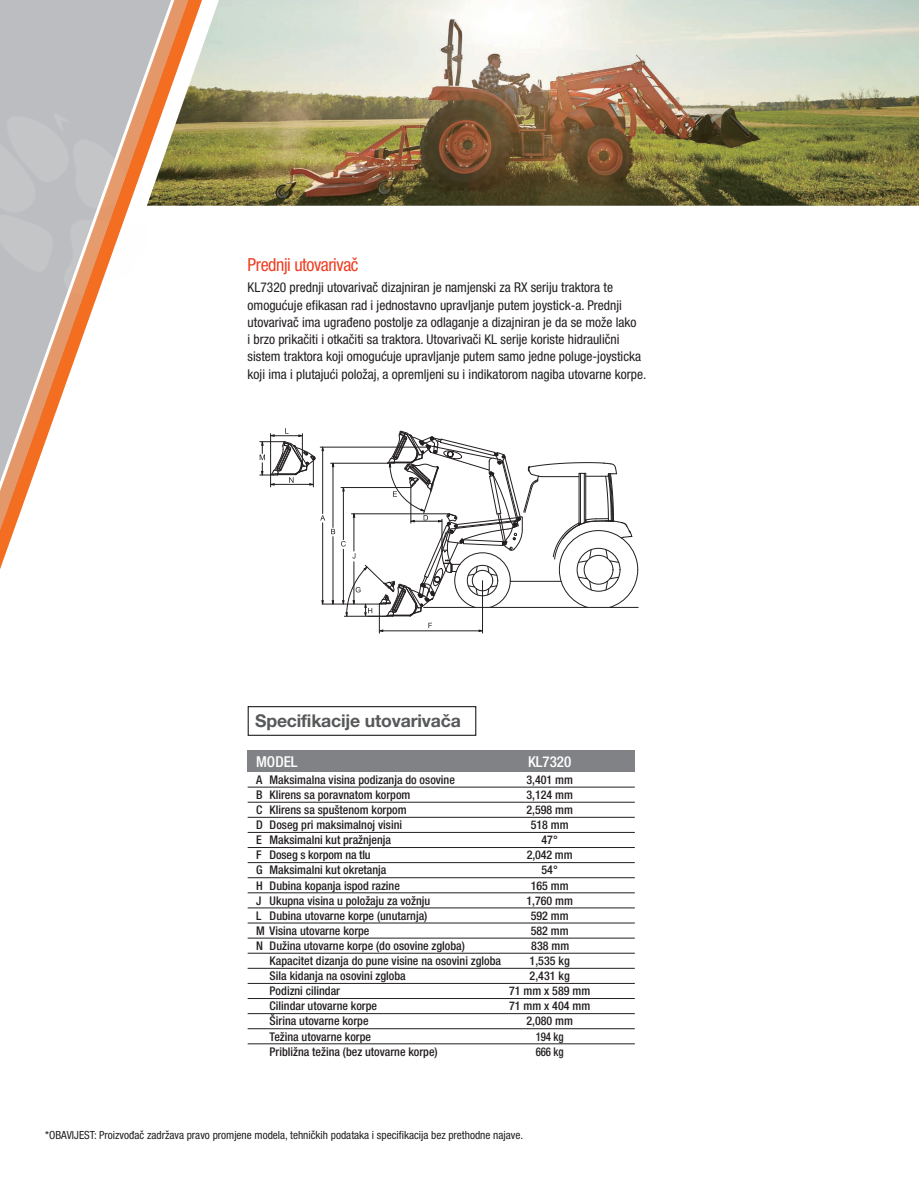
<style>
.page{position:relative;width:919px;height:1191px;background:#fff}
.page>*{position:absolute;margin:0;border:0;box-sizing:border-box;transform-origin:0 0}
.t1{font:condensed 18px "Helvetica Neue LT Pro";letter-spacing:-.025em;color:#ef3e22}
.t2{font:700 17.7px "Helvetica Neue LT Pro";letter-spacing:-.01em;color:#57585a}
.t3{font:500 condensed 15px "Helvetica Neue LT Pro";color:#fff}
.t4{font:condensed 13.5px/17.2px "Helvetica Neue LT Pro";color:#231f20}
.t5{font:500 condensed 12px "Helvetica Neue LT Pro";color:#231f20}
.t6{font:500 condensed 12px "Helvetica Neue LT Pro";color:#231f20;scale:.9 1}
.t7{font:condensed 11.25px "Helvetica Neue LT Pro";color:#231f20}
</style>
<div class="page">
<img style="left:202px;top:0;width:716px;height:206px">
<svg style="left:320px;top:515px;width:5px;height:5px"></svg>
<svg style="left:331px;top:529px;width:4px;height:5px"></svg>
<hr style="left:333px;top:537px;width:1px;height:65px;background:#231f20">
<hr style="left:333px;top:467px;width:1px;height:60px;background:#231f20">
<hr style="left:333px;top:463px;width:54px;height:1px;background:#231f20">
<hr style="left:322px;top:523px;width:1px;height:79px;background:#231f20">
<hr style="left:322px;top:450px;width:1px;height:63px;background:#231f20">
<hr style="left:322px;top:447px;width:106px;height:1px;background:#231f20">
<hr style="left:322px;top:604px;width:43px;height:1px;background:#231f20">
<svg style="left:341px;top:431px;width:297px;height:202px"></svg>
<svg style="left:330px;top:462px;width:4px;height:5px"></svg>
<svg style="left:260px;top:428px;width:64px;height:59px"></svg>
<div style="left:247px;top:706px;width:229px;height:30px;border:1px solid #231f20"></div>
<div style="left:247px;top:750px;width:387px;height:22px;background:#808285"></div>
<hr style="left:247px;top:787px;width:387px;height:1px;background:#231f20">
<hr style="left:247px;top:802px;width:387px;height:1px;background:#231f20">
<hr style="left:247px;top:817px;width:387px;height:1px;background:#231f20">
<hr style="left:247px;top:832px;width:387px;height:1px;background:#231f20">
<hr style="left:247px;top:847px;width:387px;height:1px;background:#231f20">
<hr style="left:247px;top:862px;width:387px;height:1px;background:#231f20">
<hr style="left:247px;top:877px;width:387px;height:1px;background:#231f20">
<hr style="left:247px;top:892px;width:387px;height:1px;background:#231f20">
<hr style="left:247px;top:907px;width:387px;height:1px;background:#231f20">
<hr style="left:247px;top:922px;width:387px;height:1px;background:#231f20">
<hr style="left:247px;top:938px;width:387px;height:1px;background:#231f20">
<hr style="left:247px;top:953px;width:387px;height:1px;background:#231f20">
<hr style="left:247px;top:968px;width:387px;height:1px;background:#231f20">
<hr style="left:247px;top:983px;width:387px;height:1px;background:#231f20">
<hr style="left:247px;top:998px;width:387px;height:1px;background:#231f20">
<hr style="left:247px;top:1013px;width:387px;height:1px;background:#231f20">
<hr style="left:247px;top:1028px;width:387px;height:1px;background:#231f20">
<hr style="left:247px;top:1043px;width:387px;height:1px;background:#231f20">
<svg style="left:193px;top:0;width:9px;height:206px"></svg>
<svg style="left:0;top:0;width:193px;height:569px"></svg>
<h1 class="t1" style="left:247px;top:255px;width:112px">Prednji utovarivač</h1>
<p class="t4" style="left:247px;top:279px;width:400px">KL7320 prednji utovarivač dizajniran je namjenski za RX seriju traktora te omogućuje efikasan rad i jednostavno upravljanje putem joystick-a. Prednji utovarivač ima ugrađeno postolje za odlaganje a dizajniran je da se može lako<br>i brzo prikačiti i otkačiti sa traktora. Utovarivači KL serije koriste hidraulični sistem traktora koji omogućuje upravljanje putem samo jedne poluge-joysticka koji ima i plutajući položaj, a opremljeni su i indikatorom nagiba utovarne korpe.</p>
<h2 class="t2" style="left:255px;top:710px;width:207px">Specifikacije utovarivača</h2>
<p class="t3" style="left:256px;top:753px;width:43px">MODEL</p>
<p class="t3" style="left:528px;top:753px;width:45px">KL7320</p>
<p class="t5" style="left:256px;top:772px;width:200px">A Maksimalna visina podizanja do osovine</p>
<p class="t5" style="left:526px;top:772px;width:48px">3,401 mm</p>
<p class="t5" style="left:256px;top:787px;width:156px">B Klirens sa poravnatom korpom</p>
<p class="t5" style="left:526px;top:787px;width:48px">3,124 mm</p>
<p class="t5" style="left:256px;top:802px;width:152px">C Klirens sa spuštenom korpom</p>
<p class="t5" style="left:526px;top:802px;width:48px">2,598 mm</p>
<p class="t5" style="left:256px;top:817px;width:147px">D Doseg pri maksimalnoj visini</p>
<p class="t5" style="left:530px;top:817px;width:39px">518 mm</p>
<p class="t5" style="left:256px;top:833px;width:136px">E Maksimalni kut pražnjenja</p>
<p class="t5" style="left:541px;top:833px;width:18px">47°</p>
<p class="t5" style="left:256px;top:848px;width:116px">F Doseg s korpom na tlu</p>
<p class="t5" style="left:527px;top:848px;width:47px">2,042 mm</p>
<p class="t5" style="left:256px;top:863px;width:132px">G Maksimalni kut okretanja</p>
<p class="t5" style="left:541px;top:863px;width:18px">54°</p>
<p class="t5" style="left:256px;top:878px;width:145px">H Dubina kopanja ispod razine</p>
<p class="t5" style="left:530px;top:878px;width:39px">165 mm</p>
<p class="t5" style="left:256px;top:893px;width:176px">J Ukupna visina u položaju za vožnju</p>
<p class="t5" style="left:526px;top:893px;width:48px">1,760 mm</p>
<p class="t5" style="left:256px;top:908px;width:173px">L Dubina utovarne korpe (unutarnja)</p>
<p class="t5" style="left:530px;top:908px;width:39px">592 mm</p>
<p class="t5" style="left:256px;top:923px;width:115px">M Visina utovarne korpe</p>
<p class="t5" style="left:530px;top:923px;width:39px">582 mm</p>
<p class="t5" style="left:256px;top:938px;width:210px">N Dužina utovarne korpe (do osovine zgloba)</p>
<p class="t5" style="left:531px;top:938px;width:39px">838 mm</p>
<p class="t5" style="left:269px;top:953px;width:233px">Kapacitet dizanja do pune visine na osovini zgloba</p>
<p class="t5" style="left:529px;top:953px;width:42px">1,535 kg</p>
<p class="t5" style="left:269px;top:968px;width:138px">Sila kidanja na osovini zgloba</p>
<p class="t5" style="left:529px;top:968px;width:42px">2,431 kg</p>
<p class="t5" style="left:269px;top:983px;width:72px">Podizni cilindar</p>
<p class="t5" style="left:509px;top:983px;width:82px">71 mm x 589 mm</p>
<p class="t5" style="left:269px;top:999px;width:109px">Cilindar utovarne korpe</p>
<p class="t5" style="left:509px;top:999px;width:82px">71 mm x 404 mm</p>
<p class="t5" style="left:269px;top:1014px;width:100px">Širina utovarne korpe</p>
<p class="t5" style="left:526px;top:1014px;width:48px">2,080 mm</p>
<p class="t5" style="left:269px;top:1029px;width:103px">Težina utovarne korpe</p>
<p class="t6" style="left:535px;top:1029px;width:32px">194 kg</p>
<p class="t5" style="left:269px;top:1044px;width:169px">Približna težina (bez utovarne korpe)</p>
<p class="t6" style="left:535px;top:1044px;width:32px">666 kg</p>
<p class="t7" style="left:45px;top:1128px;width:479px">*OBAVIJEST: Proizvođač zadržava pravo promjene modela, tehničkih podataka i specifikacija bez prethodne najave.</p>
</div>
